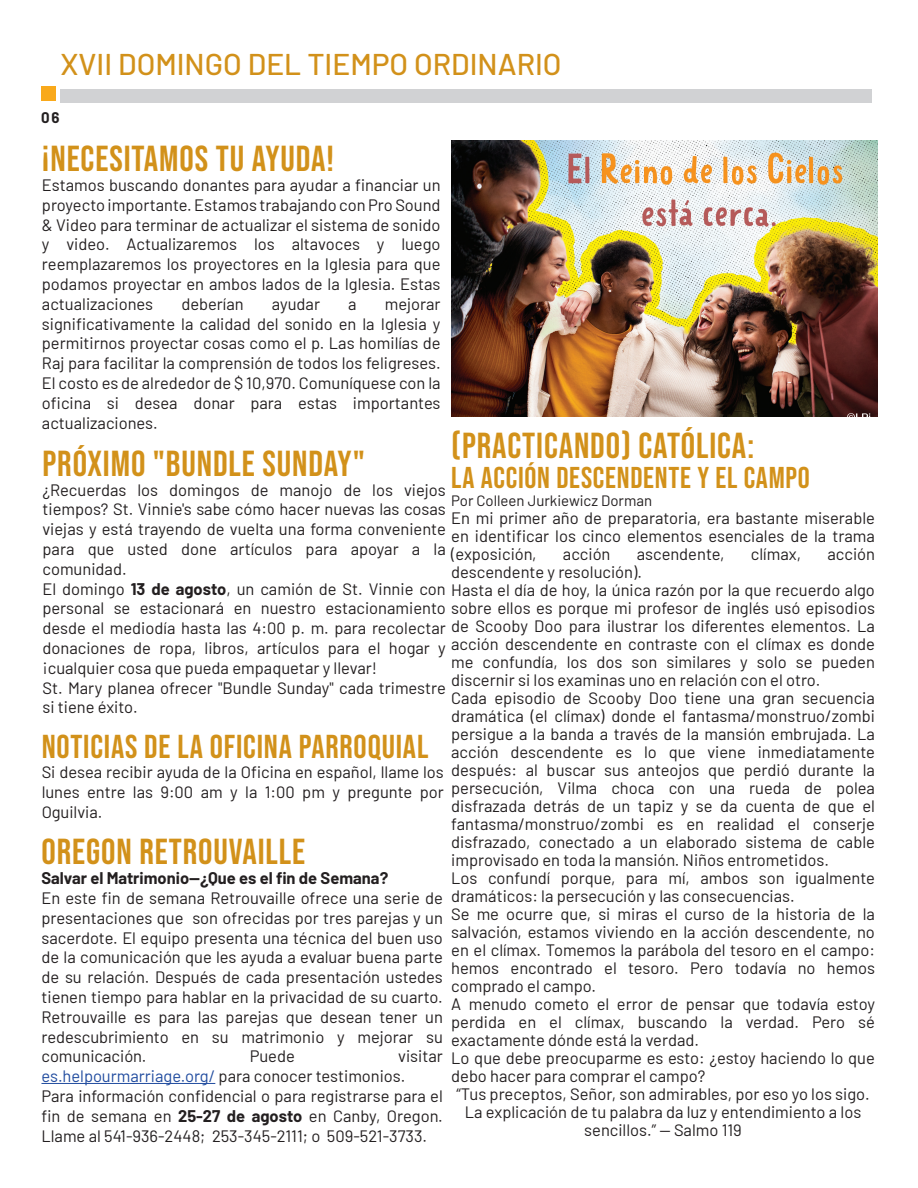
<style>
.page{position:relative;width:918px;height:1188px;background:#fff}
.page>*{position:absolute;margin:0;border:0;box-sizing:border-box;transform-origin:0 0}
.Header_1{font:36px "Bebas Neue";letter-spacing:.025em;color:#d2911a}
.Header_1-2{font:33px "Bebas Neue";letter-spacing:.025em;color:#d2911a}
.OliveGreen_pg_header{font:500 30px "Barlow";color:#d2911a}
.Header_1-3{font:30px "Bebas Neue";letter-spacing:.025em;color:#d2911a}
.Main_Body_Text{font:16.5px/19.8px "Barlow";color:#231f20;text-align:justify}
.Main_Body_Text-2{font:700 16.5px "Barlow";color:#231f20}
.Main_Body_Text-3{font:15px "Barlow";color:#231f20}
.Page_Number_Even{font:700 15px "Barlow";color:#231f20}
.s1{font-weight:700}
.s2{color:#214c9f}
</style>
<div class="page">
<div style="left:60px;top:89px;width:812px;height:14px;background:#d1d2d4"></div>
<div style="left:41px;top:86px;width:14px;height:14px;background:#f9a91b"></div>
<hr style="left:41px;top:1083px;width:174px;height:1px;background:#214c9f">
<img style="left:451px;top:141px;width:426px;height:275px">
<p class="OliveGreen_pg_header" style="left:60px;top:42px;width:503px">XVII DOMINGO DEL TIEMPO ORDINARIO</p>
<p class="Page_Number_Even" style="left:41px;top:106px;width:20px">06</p>
<p class="Header_1" style="left:42px;top:138px;width:294px">¡NECESITAMOS TU AYUDA!</p>
<p class="Main_Body_Text" style="left:42px;top:174px;width:400px">Estamos buscando donantes para ayudar a financiar un proyecto importante. Estamos trabajando con Pro Sound &amp; Video para terminar de actualizar el sistema de sonido y video. Actualizaremos los altavoces y luego reemplazaremos los proyectores en la Iglesia para que podamos proyectar en ambos lados de la Iglesia. Estas actualizaciones</p>
<p class="Main_Body_Text" style="left:42px;top:293px;width:400px;text-indent:343px">mejorar significativamente la calidad del sonido en la Iglesia y permitirnos proyectar cosas como el p. Las homilías de Raj para facilitar la comprensión de todos los feligreses.<br>El costo es de alrededor de $ 10,970. Comuníquese con la oficina si desea donar para estas importantes actualizaciones.</p>
<p class="Main_Body_Text" style="left:181px;top:293px;width:64px">deberían</p>
<p class="Main_Body_Text" style="left:272px;top:293px;width:50px">ayudar</p>
<p class="Main_Body_Text" style="left:348px;top:293px;width:10px">a</p>
<p class="Header_1" style="left:451px;top:426px;width:305px">(PRACTICANDO) CATÓLICA:</p>
<p class="Header_1-3" style="left:451px;top:461px;width:360px">LA ACCIÓN DESCENDENTE Y EL CAMPO</p>
<p class="Main_Body_Text-3" style="left:451px;top:490px;width:202px">Por Colleen Jurkiewicz Dorman</p>
<p class="Main_Body_Text" style="left:451px;top:508px;width:425px;line-height:18px">En mi primer año de preparatoria, era bastante miserable en identificar los cinco elementos esenciales de la trama (exposición,</p>
<p class="Header_1" style="left:42px;top:443px;width:324px">PRÓXIMO "BUNDLE SUNDAY"</p>
<p class="Main_Body_Text" style="left:42px;top:478px;width:405px">¿Recuerdas los domingos de manojo de los viejos tiempos? St. Vinnie's sabe cómo hacer nuevas las cosas viejas y está trayendo de vuelta una forma conveniente para que usted done artículos para apoyar a la comunidad.</p>
<p class="Main_Body_Text" style="left:42px;top:577px;width:405px">El domingo <span class="s1">13 de agosto</span>, un camión de St. Vinnie con</p>
<p class="Main_Body_Text" style="left:42px;top:617px;width:405px">desde el mediodía hasta las 4:00 p. m. para recolectar donaciones de ropa, libros, artículos para el hogar y ¡cualquier cosa que pueda empaquetar y llevar!</p>
<p class="Main_Body_Text" style="left:42px;top:676px;width:405px">St. Mary planea ofrecer "Bundle Sunday" cada trimestre si tiene éxito.</p>
<p class="Main_Body_Text" style="left:563px;top:543px;width:49px">acción</p>
<p class="Main_Body_Text" style="left:637px;top:543px;width:89px">ascendente,</p>
<p class="Main_Body_Text" style="left:751px;top:543px;width:52px">clímax,</p>
<p class="Main_Body_Text" style="left:827px;top:543px;width:49px">acción</p>
<p class="Main_Body_Text" style="left:451px;top:561px;width:192px">descendente y resolución).</p>
<p class="Main_Body_Text" style="left:451px;top:579px;width:425px">Hasta el día de hoy, la única razón por la que recuerdo algo</p>
<p class="Main_Body_Text" style="left:42px;top:597px;width:834px">personal se estacionará en nuestro estacionamiento sobre ellos es porque mi profesor de inglés usó episodios</p>
<p class="Main_Body_Text" style="left:451px;top:615px;width:425px">de Scooby Doo para ilustrar los diferentes elementos. La</p>
<p class="Main_Body_Text" style="left:451px;top:633px;width:425px">acción descendente en contraste con el clímax es donde</p>
<p class="Main_Body_Text" style="left:451px;top:651px;width:425px">me confundía, los dos son similares y solo se pueden</p>
<p class="Main_Body_Text" style="left:451px;top:669px;width:371px">discernir si los examinas uno en relación con el otro.</p>
<p class="Main_Body_Text" style="left:451px;top:688px;width:425px;line-height:18px">Cada episodio de Scooby Doo tiene una gran secuencia dramática (el clímax) donde el fantasma/monstruo/zombi persigue a la banda a través de la mansión embrujada. La acción descendente es lo que viene inmediatamente</p>
<p class="Main_Body_Text" style="left:42px;top:762px;width:835px;line-height:16.5px;text-align:right">Si desea recibir ayuda de la Oficina en español, llame los después: al buscar sus anteojos que perdió durante la persecución, Vilma choca con una rueda de polea</p>
<p class="Main_Body_Text" style="left:451px;top:796px;width:425px;line-height:18px">disfrazada detrás de un tapiz y se da cuenta de que el fantasma/monstruo/zombi es en realidad el conserje disfrazado, conectado a un elaborado sistema de cable improvisado en toda la mansión. Niños entrometidos.</p>
<p class="Main_Body_Text" style="left:451px;top:868px;width:425px;line-height:18px">Los confundí porque, para mí, ambos son igualmente dramáticos: la persecución y las consecuencias.</p>
<p class="Main_Body_Text" style="left:451px;top:904px;width:425px;line-height:18px">Se me ocurre que, si miras el curso de la historia de la salvación, estamos viviendo en la acción descendente, no en el clímax. Tomemos la parábola del tesoro en el campo: hemos encontrado el tesoro. Pero todavía no hemos comprado el campo.</p>
<p class="Main_Body_Text" style="left:451px;top:994px;width:425px;line-height:18px">A menudo cometo el error de pensar que todavía estoy perdida en el clímax, buscando la verdad. Pero sé exactamente dónde está la verdad.</p>
<p class="Main_Body_Text" style="left:451px;top:1048px;width:425px;line-height:18px">Lo que debe preocuparme es esto: ¿estoy haciendo lo que debo hacer para comprar el campo?</p>
<p class="Main_Body_Text" style="left:456px;top:1084px;width:415px;line-height:18px;text-align:center">“Tus preceptos, Señor, son admirables, por eso yo los sigo.<br>La explicación de tu palabra da luz y entendimiento a los sencillos.” — Salmo 119</p>
<p class="Header_1-2" style="left:42px;top:728px;width:388px">NOTICIAS DE LA OFICINA PARROQUIAL</p>
<p class="Main_Body_Text" style="left:42px;top:781px;width:404px">lunes entre las 9:00 am y la 1:00 pm y pregunte por<br>Oguilvia.</p>
<p class="Header_1" style="left:41px;top:832px;width:265px">OREGON RETROUVAILLE</p>
<p class="Main_Body_Text-2" style="left:41px;top:866px;width:348px">Salvar el Matrimonio—¿Que es el fin de Semana?</p>
<p class="Main_Body_Text" style="left:41px;top:887px;width:403px">En este fin de semana Retrouvaille ofrece una serie de presentaciones que son ofrecidas por tres parejas y un sacerdote. El equipo presenta una técnica del buen uso de la comunicación que les ayuda a evaluar buena parte de su relación. Después de cada presentación ustedes tienen tiempo para hablar en la privacidad de su cuarto.<br>Retrouvaille es para las parejas que desean tener un redescubrimiento en su matrimonio y mejorar su comunicación.</p>
<p class="Main_Body_Text" style="left:41px;top:1045px;width:403px;text-indent:357px">visitar <span class="s2">es.helpourmarriage.org/</span> para conocer testimonios.</p>
<p class="Main_Body_Text" style="left:41px;top:1085px;width:403px">Para información confidencial o para registrarse para el fin de semana en <span class="s1">25-27 de agosto</span> en Canby, Oregon.<br>Llame al 541-936-2448; 253-345-2111; o 509-521-3733.</p>
<p class="Main_Body_Text" style="left:250px;top:1045px;width:47px">Puede</p>
</div>
